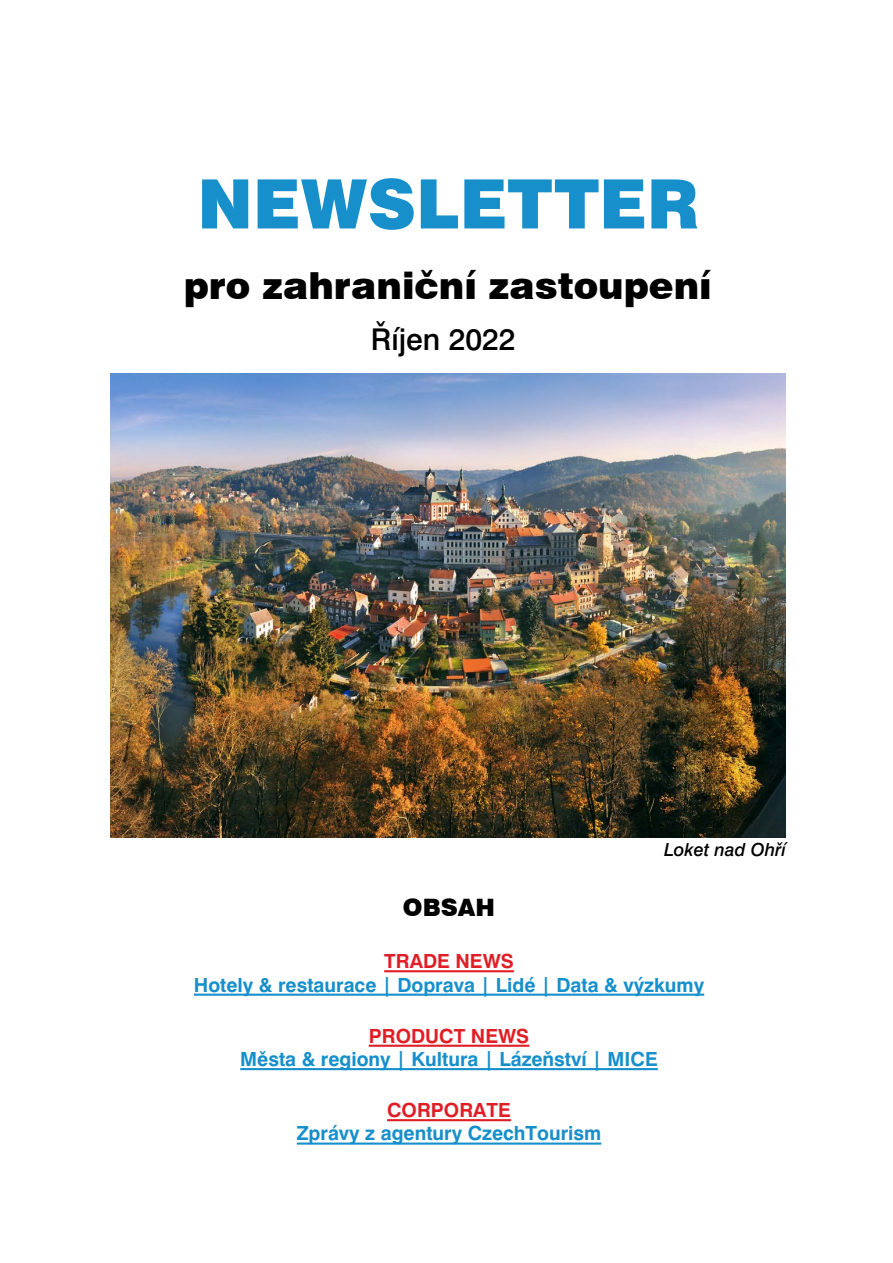
<style>
.page{position:relative;width:893px;height:1263px;background:#fff}
.page>*{position:absolute;margin:0;border:0;box-sizing:border-box;transform-origin:0 0}
.t1{font:900 68.1px "Swiss 721 BT";color:#168fcb}
.t2{font:900 37.35px "Swiss 721 BT";color:#000}
.t3{font:500 30px "Swiss 721 BTCE";color:#000}
.t4{font:900 24px "Swiss 721 BT";color:#000}
.t5{font:700 19.5px "Swiss 721 BTCE";color:#168fcb}
.t6{font:700 19.5px "Swiss 721 BTCE";color:#e01e26}
.t7{font:italic 500 18px "Swiss 721 BTCE";color:#000}
</style>
<div class="page">
<hr style="left:384px;top:970px;width:130px;height:2px;background:#e01e26">
<hr style="left:194px;top:993px;width:510px;height:3px;background:#168fcb">
<hr style="left:369px;top:1045px;width:160px;height:2px;background:#e01e26">
<hr style="left:240px;top:1068px;width:418px;height:2px;background:#168fcb">
<hr style="left:387px;top:1119px;width:124px;height:2px;background:#e01e26">
<hr style="left:297px;top:1142px;width:304px;height:3px;background:#168fcb">
<img style="left:110px;top:373px;width:676px;height:464px">
<h1 class="t1" style="left:197px;top:163px;width:503px">NEWSLETTER</h1>
<h2 class="t2" style="left:184px;top:263px;width:530px">pro zahraniční zastoupení</h2>
<h3 class="t3" style="left:371px;top:320px;width:146px">Říjen 2022</h3>
<p class="t7" style="left:664px;top:838px;width:123px">Loket nad Ohří</p>
<p class="t4" style="left:403px;top:893px;width:94px">OBSAH</p>
<p class="t6" style="left:384px;top:948px;width:131px">TRADE NEWS</p>
<p class="t5" style="left:194px;top:971px;width:512px">Hotely &amp; restaurace | Doprava | Lidé | Data &amp; výzkumy</p>
<p class="t6" style="left:369px;top:1023px;width:162px">PRODUCT NEWS</p>
<p class="t5" style="left:240px;top:1046px;width:419px">Města &amp; regiony | Kultura | Lázeňství | MICE</p>
<p class="t6" style="left:387px;top:1097px;width:125px">CORPORATE</p>
<p class="t5" style="left:297px;top:1120px;width:306px">Zprávy z agentury CzechTourism</p>
</div>
